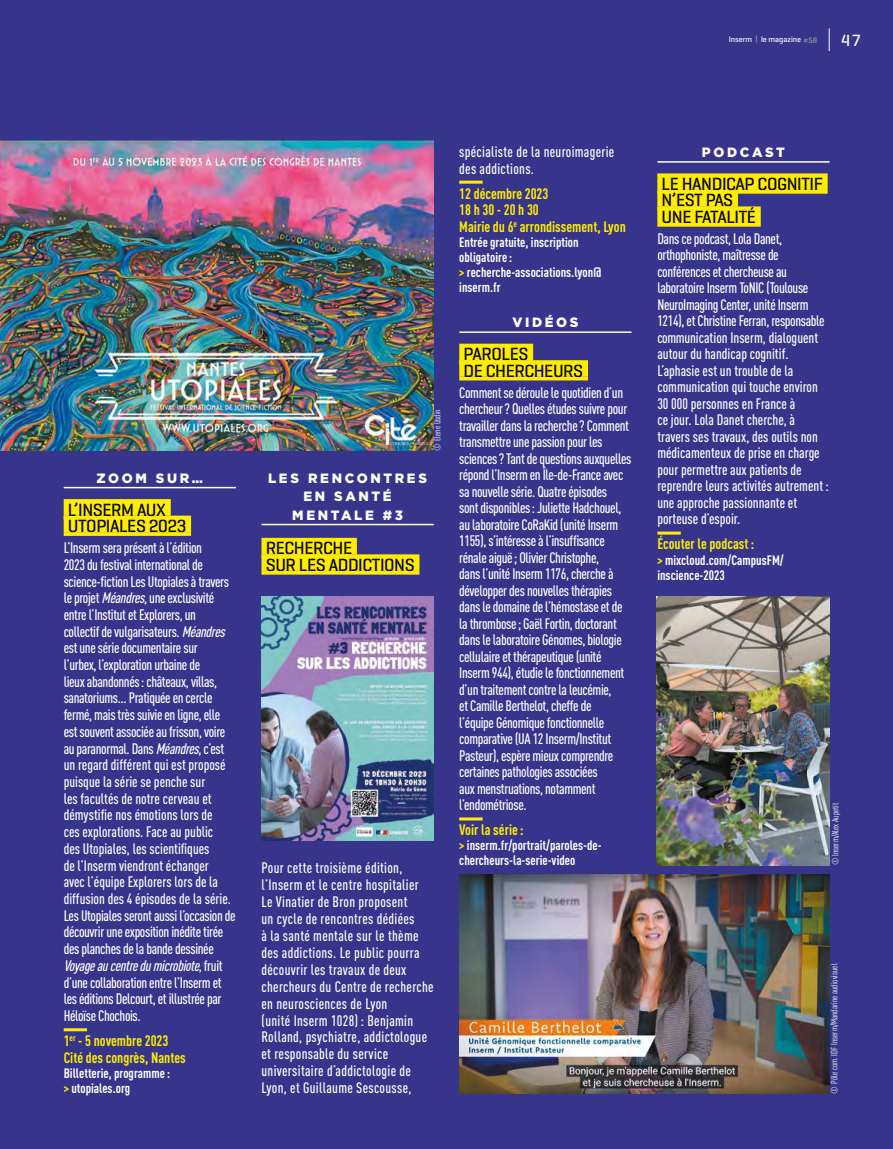
<style>
.page{position:relative;width:893px;height:1149px;background:#fff}
.page>*{position:absolute;margin:0;border:0;box-sizing:border-box;transform-origin:0 0}
._10_BLOC_T2{font:500 18px "Geogrotesque Stencil A";letter-spacing:-.025em;color:#000}
.t1{font:500 16.5px "Geogrotesque Stencil A";color:#fff}
._10_BLOC_txt{font:500 condensed 15px/16.6px "DINOT";letter-spacing:-.025em;color:#fff}
._10_BLOC_txt-2{font:500 condensed 15px/16.5px "DINOT";color:#fff}
._10_BLOC_txt-3{font:500 condensed 15px/17px "DINOT";letter-spacing:.02em;color:#fff}
._10_BLOC_INFOS{font:700 condensed 15px/16.5px "DINOT";color:#ffed00}
._10_BLOC_internet{font:700 condensed 13.5px/15px "DINOT";color:#fff}
._10_BLOC_T1{font:900 13.5px/18.5px "Gotham";letter-spacing:.2em;color:#fff;text-align:center}
.t2{font:condensed 9px "DINOT";color:#fff}
.t3{font:500 7.95px "Geogrotesque Stencil A";color:#fff}
.s1{color:#9d9d9c}
.s2{font-style:italic}
.s3{color:#ffed00}
</style>
<div class="page">
<div style="left:0;top:0;width:893px;height:1148px;background:#37348b"></div>
<hr style="left:261px;top:523px;width:173px;height:2px;background:#fff">
<div style="left:261px;top:537px;width:96px;height:17px;background:#ffed00"></div>
<div style="left:261px;top:554px;width:158px;height:16px;background:#ffed00"></div>
<svg style="left:261px;top:570px;width:158px;height:4px"></svg>
<hr style="left:459px;top:180px;width:24px;height:3px;background:#ffed00">
<hr style="left:459px;top:331px;width:172px;height:2px;background:#fff">
<div style="left:459px;top:343px;width:74px;height:17px;background:#ffed00"></div>
<div style="left:459px;top:360px;width:129px;height:16px;background:#ffed00"></div>
<svg style="left:459px;top:376px;width:129px;height:4px"></svg>
<hr style="left:459px;top:817px;width:24px;height:3px;background:#ffed00">
<hr style="left:657px;top:161px;width:173px;height:2px;background:#fff">
<div style="left:657px;top:173px;width:171px;height:17px;background:#ffed00"></div>
<svg style="left:738px;top:190px;width:90px;height:4px"></svg>
<div style="left:657px;top:190px;width:81px;height:16px;background:#ffed00"></div>
<div style="left:657px;top:206px;width:104px;height:17px;background:#ffed00"></div>
<svg style="left:657px;top:223px;width:104px;height:4px"></svg>
<hr style="left:657px;top:531px;width:24px;height:3px;background:#ffed00">
<hr style="left:64px;top:486px;width:172px;height:2px;background:#fff">
<div style="left:64px;top:499px;width:107px;height:16px;background:#ffed00"></div>
<div style="left:64px;top:515px;width:127px;height:17px;background:#ffed00"></div>
<hr style="left:64px;top:532px;width:127px;height:3px;background:#ffed00">
<hr style="left:64px;top:1027px;width:23px;height:3px;background:#ffed00">
<img style="left:656px;top:596px;width:173px;height:269px">
<img style="left:0;top:140px;width:434px;height:310px">
<img style="left:261px;top:596px;width:173px;height:244px">
<img style="left:459px;top:874px;width:371px;height:219px">
<svg style="left:829px;top:28px;width:1px;height:23px"></svg>
<p class="t3" style="left:729px;top:34px;width:90px">Inserm <span class="s1">|</span> le magazine <span class="s1">#58</span></p>
<p class="t1" style="left:841px;top:30px;width:21px">47</p>
<p class="_10_BLOC_T1" style="left:97px;top:468px;width:108px">ZOOM SUR…</p>
<p class="_10_BLOC_T2" style="left:68px;top:498px;width:100px">L’INSERM AUX</p>
<p class="_10_BLOC_T2" style="left:68px;top:514px;width:120px">UTOPIALES 2023</p>
<p class="_10_BLOC_txt" style="left:64px;top:539px;width:169px">L’Inserm sera présent à l’édition<br>2023 du festival international de science-fiction Les Utopiales à travers le projet <span class="s2">Méandres</span>, une exclusivité entre l’Institut et Explorers, un collectif de vulgarisateurs. <span class="s2">Méandres </span>est une série documentaire sur l’urbex, l’exploration urbaine de<br>lieux abandonnés: châteaux, villas, sanatoriums… Pratiquée en cercle fermé, mais très suivie en ligne, elle est souvent associée au frisson, voire au paranormal. Dans <span class="s2">Méandres</span>, c’est un regard différent qui est proposé puisque la série se penche sur<br>les facultés de notre cerveau et démystifie nos émotions lors de ces explorations. Face au public des Utopiales, les scientifiques<br>de l’Inserm viendront échanger avec l’équipe Explorers lors de la diffusion des 4 épisodes de la série.</p>
<p class="_10_BLOC_txt" style="left:64px;top:906px;width:173px">Les Utopiales seront aussi l’occasion de découvrir une exposition inédite tirée des planches de la bande dessinée <span class="s2">Voyageaucentredumicrobiote</span>, f r u i t d’une collaboration entre l’Inserm et les éditions Delcourt, et illustrée par Héloïse Chochois.</p>
<p class="_10_BLOC_INFOS" style="left:64px;top:1031px;width:124px">1<sup>er</sup> - 5 novembre 2023<br>Cité des congrès, Nantes</p>
<p class="_10_BLOC_internet" style="left:64px;top:1065px;width:108px">Billetterie, programme:</p>
<p class="_10_BLOC_internet" style="left:64px;top:1080px;width:68px"><span class="s3">&gt;</span> utopiales.org</p>
<p class="t2" style="left:432px;top:450px;width:43px;rotate:-90deg">© Elene Usdin</p>
<p class="_10_BLOC_T1" style="left:268px;top:468px;width:160px">LES RENCONTRES<br>EN SANTÉ<br>MENTALE #3</p>
<p class="_10_BLOC_T2" style="left:266px;top:537px;width:88px">RECHERCHE</p>
<p class="_10_BLOC_T2" style="left:266px;top:553px;width:150px">SUR LES ADDICTIONS</p>
<p class="_10_BLOC_txt-3" style="left:261px;top:858px;width:174px">Pour cette troisième édition, l’Inserm et le centre hospitalier<br>Le Vinatier de Bron proposent<br>un cycle de rencontres dédiées<br>à la santé mentale sur le thème des addictions. Le public pourra découvrir les travaux de deux chercheurs du Centre de recherche en neurosciences de Lyon<br>(unité Inserm 1028) : Benjamin<br>Rolland, psychiatre, addictologue et responsable du service universitaire d’addictologie de<br>Lyon, et Guillaume Sescousse,</p>
<p class="_10_BLOC_txt-3" style="left:459px;top:143px;width:157px;line-height:16.5px">spécialiste de la neuroimagerie des addictions.</p>
<p class="_10_BLOC_INFOS" style="left:459px;top:185px;width:168px">12 décembre 2023<br>18 h 30 - 20 h 30<br>Mairie du 6<sup>e</sup> arrondissement, Lyon</p>
<p class="_10_BLOC_internet" style="left:459px;top:234px;width:121px">Entrée gratuite, inscription obligatoire:</p>
<p class="_10_BLOC_internet" style="left:459px;top:264px;width:144px"><span class="s3">&gt;</span> recherche-associations.lyon@ inserm.fr</p>
<p class="_10_BLOC_T1" style="left:512px;top:313px;width:68px">VIDÉOS</p>
<p class="_10_BLOC_T2" style="left:463px;top:343px;width:66px">PAROLES</p>
<p class="_10_BLOC_T2" style="left:463px;top:359px;width:121px">DE CHERCHEURS</p>
<p class="_10_BLOC_txt" style="left:459px;top:383px;width:174px">Comment se déroule le quotidien d’un chercheur? Quelles études suivre pour travailler dans la recherche? Comment transmettre une passion pour les sciences? Tant de questions auxquelles répond l’Inserm en Île-de-France avec sa nouvelle série. Quatre épisodes<br>sont disponibles: Juliette Hadchouel, au laboratoire CoRaKid (unité Inserm 1155), s’intéresse à l’insuffisance rénale aiguë; Olivier Christophe,<br>dans l’unité Inserm 1176, cherche à développer des nouvelles thérapies dans le domaine de l’hémostase et de la thrombose; Gaël Fortin, doctorant dans le laboratoire Génomes, biologie cellulaire et thérapeutique (unité Inserm 944), étudie le fonctionnement d’un traitement contre la leucémie,<br>et Camille Berthelot, cheffe de<br>l’équipe Génomique fonctionnelle comparative (UA 12 Inserm/Institut Pasteur), espère mieux comprendre certaines pathologies associées<br>aux menstruations, notamment l’endométriose.</p>
<p class="_10_BLOC_INFOS" style="left:459px;top:821px;width:66px">Voir la série:</p>
<p class="_10_BLOC_internet" style="left:459px;top:837px;width:144px"><span class="s3">&gt;</span> inserm.fr/portrait/paroles-de&shy;chercheurs-la-serie-video</p>
<p class="_10_BLOC_T1" style="left:702px;top:143px;width:84px">PODCAST</p>
<p class="_10_BLOC_T2" style="left:662px;top:172px;width:163px">LE HANDICAP COGNITIF</p>
<p class="_10_BLOC_T2" style="left:662px;top:189px;width:73px">N’EST PAS</p>
<p class="_10_BLOC_T2" style="left:662px;top:205px;width:96px">UNE FATALITÉ</p>
<p class="_10_BLOC_txt-2" style="left:657px;top:230px;width:173px">Dans ce podcast, Lola Danet, orthophoniste, maîtresse de conférences et chercheuse au laboratoire Inserm ToNIC (Toulouse<br>NeuroImaging Center, unité Inserm<br>1214), et Christine Ferran, responsable communication Inserm, dialoguent autour du handicap cognitif.<br>L’aphasie est un trouble de la communication qui touche environ<br>30 000 personnes en France à<br>ce jour. Lola Danet cherche, à travers ses travaux, des outils non médicamenteux de prise en charge pour permettre aux patients de reprendre leurs activités autrement: une approche passionnante et porteuse d’espoir.</p>
<p class="_10_BLOC_INFOS" style="left:657px;top:535px;width:98px">Écouter le podcast:</p>
<p class="_10_BLOC_internet" style="left:657px;top:552px;width:128px"><span class="s3">&gt;</span> mixcloud.com/CampusFM/ inscience-2023</p>
<p class="t2" style="left:830px;top:865px;width:64px;rotate:-90deg">© Inserm/Alex Aupetit</p>
<p class="t2" style="left:829px;top:1093px;width:132px;rotate:-90deg">© Pôle com. IDF Inserm/Mandarine audiovisuel</p>
</div>
